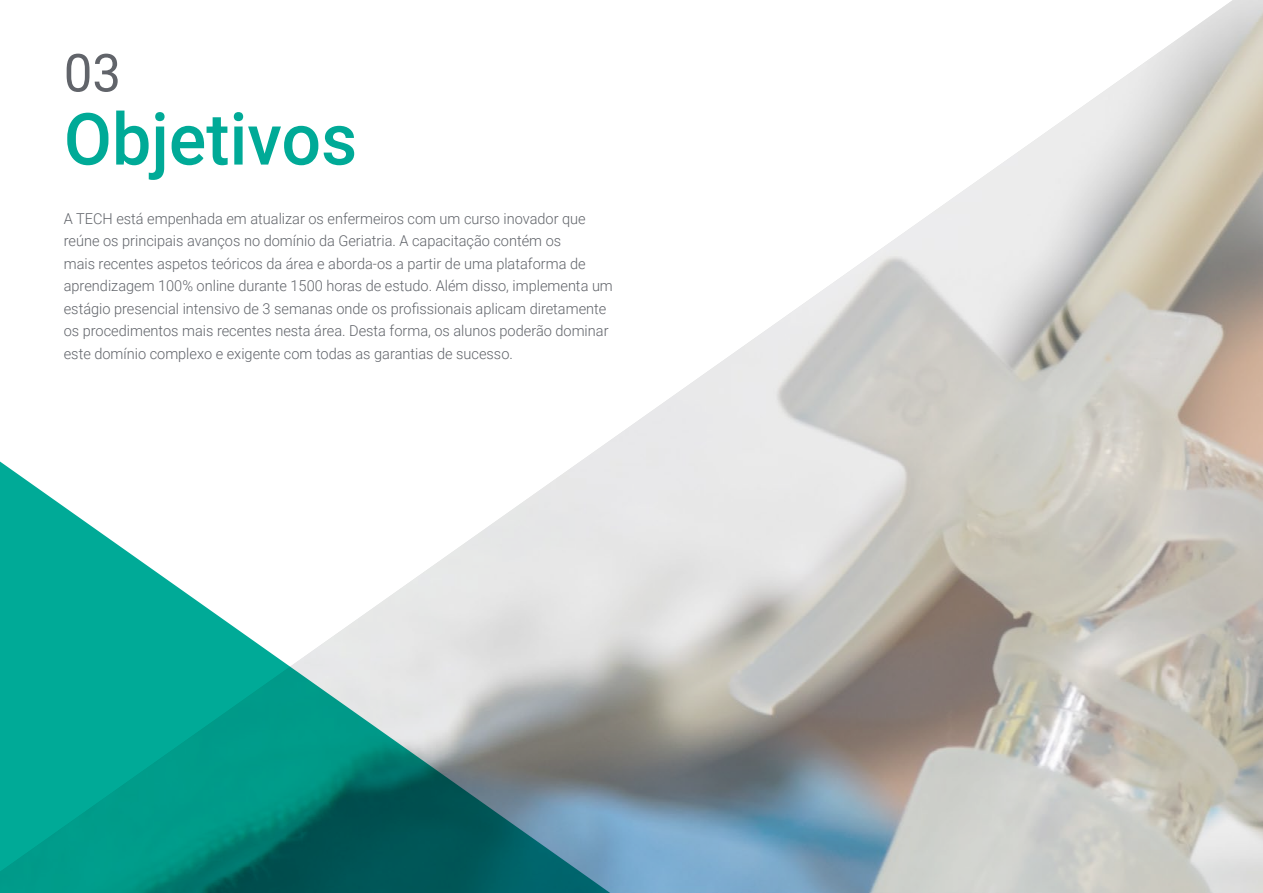
<style>
.page{position:relative;width:1263px;height:893px;background:#fff}
.page>*{position:absolute;margin:0;border:0;box-sizing:border-box;transform-origin:0 0}
.t1{font:500 72px "Roboto";color:#00aa97}
.t2{font:52.5px "Roboto";color:#61646a}
.t3{font:300 15px/22.5px "Roboto";color:#61646a}
</style>
<div class="page">
<img style="left:602px;top:0;width:661px;height:893px">
<svg style="left:0;top:446px;width:640px;height:447px"></svg>
<h2 class="t2" style="left:64px;top:36px;width:59px">03</h2>
<h1 class="t1" style="left:64px;top:89px;width:295px">Objetivos</h1>
<p class="t3" style="left:64px;top:207px;width:551px">A TECH está empenhada em atualizar os enfermeiros com um curso inovador que reúne os principais avanços no domínio da Geriatria. A capacitação contém os<br>mais recentes aspetos teóricos da área e aborda-os a partir de uma plataforma de aprendizagem 100% online durante 1500 horas de estudo. Além disso, implementa um estágio presencial intensivo de 3 semanas onde os profissionais aplicam diretamente os procedimentos mais recentes nesta área. Desta forma, os alunos poderão dominar este domínio complexo e exigente com todas as garantias de sucesso.</p>
</div>
